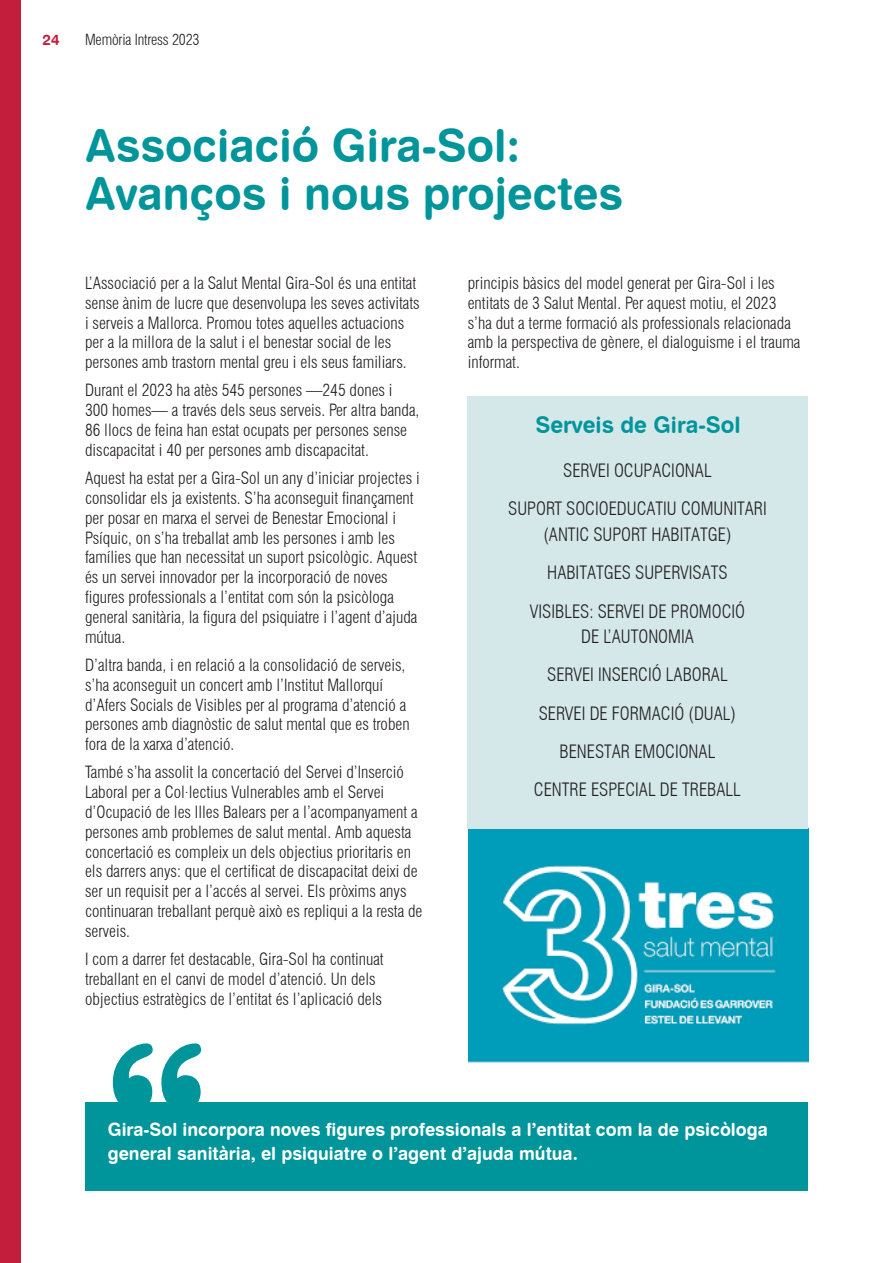
<style>
.page{position:relative;width:893px;height:1263px;background:#fff}
.page>*{position:absolute;margin:0;border:0;box-sizing:border-box;transform-origin:0 0}
.t1{font:225px "Swiss 721 BT Bold Rounded";color:#00959a}
.t2{font:45px "Swiss 721 BT Bold Rounded";color:#00959a}
.t3{font:22.5px "Swiss 721 BT Bold Rounded";color:#00959a}
.t4{font:300 condensed 18px/25.5px "Swiss 721 BT";color:#231f20;text-align:center}
.t5{font:18px/24px "Swiss 721 BT Bold Rounded";color:#fff}
.t6{font:300 condensed 16.5px/19.8px "Swiss 721 BT";color:#231f20}
.t7{font:300 condensed 15px "Swiss 721 BT";letter-spacing:-.01em;color:#231f20}
.t8{font:15px "Swiss 721 BT Bold Rounded";color:#c31f3d}
</style>
<div class="page">
<div style="left:0;top:0;width:21px;height:1263px;background:#c31f3d"></div>
<img style="left:468px;top:829px;width:340px;height:233px">
<div style="left:85px;top:1102px;width:723px;height:88px;background:#00959a"></div>
<div style="left:468px;top:396px;width:340px;height:433px;background:#d4e8ea"></div>
<p class="t8" style="left:43px;top:31px;width:19px">24</p>
<p class="t7" style="left:85px;top:31px;width:116px">Memòria Intress 2023</p>
<p class="t2" style="left:85px;top:117px;width:437px">Associació Gira-Sol:</p>
<p class="t2" style="left:85px;top:165px;width:540px">Avanços i nous projectes</p>
<p class="t6" style="left:85px;top:273px;width:336px">L’Associació per a la Salut Mental Gira-Sol és una entitat sense ànim de lucre que desenvolupa les seves activitats i serveis a Mallorca. Promou totes aquelles actuacions per a la millora de la salut i el benestar social de les persones amb trastorn mental greu i els seus familiars.</p>
<p class="t6" style="left:85px;top:381px;width:336px">Durant el 2023 ha atès 545 persones —245 dones i 300 homes— a través dels seus serveis. Per altra banda, 86 llocs de feina han estat ocupats per persones sense discapacitat i 40 per persones amb discapacitat.</p>
<p class="t6" style="left:85px;top:468px;width:336px">Aquest ha estat per a Gira-Sol un any d’iniciar projectes i consolidar els ja existents. S’ha aconseguit finançament per posar en marxa el servei de Benestar Emocional i Psíquic, on s’ha treballat amb les persones i amb les famílies que han necessitat un suport psicològic. Aquest és un servei innovador per la incorporació de noves figures professionals a l’entitat com són la psicòloga general sanitària, la figura del psiquiatre i l’agent d’ajuda mútua.</p>
<p class="t6" style="left:85px;top:655px;width:326px">D’altra banda, i en relació a la consolidació de serveis, s’ha aconseguit un concert amb l’Institut Mallorquí d’Afers Socials de Visibles per al programa d’atenció a persones amb diagnòstic de salut mental que es troben fora de la xarxa d’atenció.</p>
<p class="t6" style="left:85px;top:762px;width:339px">També s’ha assolit la concertació del Servei d’Inserció Laboral per a Col·lectius Vulnerables amb el Servei d’Ocupació de les Illes Balears per a l’acompanyament a persones amb problemes de salut mental. Amb aquesta concertació es compleix un dels objectius prioritaris en els darrers anys: que el certificat de discapacitat deixi de ser un requisit per a l’accés al servei. Els pròxims anys continuaran treballant perquè això es repliqui a la resta de serveis.</p>
<p class="t6" style="left:85px;top:949px;width:300px">I com a darrer fet destacable, Gira-Sol ha continuat treballant en el canvi de model d’atenció. Un dels objectius estratègics de l’entitat és l’aplicació dels</p>
<p class="t6" style="left:468px;top:273px;width:334px">principis bàsics del model generat per Gira-Sol i les entitats de 3 Salut Mental. Per aquest motiu, el 2023 s’ha dut a terme formació als professionals relacionada amb la perspectiva de gènere, el dialoguisme i el trauma informat.</p>
<p class="t3" style="left:535px;top:411px;width:207px">Serveis de Gira-Sol</p>
<p class="t4" style="left:563px;top:458px;width:150px">SERVEI OCUPACIONAL</p>
<p class="t4" style="left:508px;top:496px;width:260px">SUPORT SOCIOEDUCATIU COMUNITARI (ANTIC SUPORT HABITATGE)</p>
<p class="t4" style="left:547px;top:560px;width:182px">HABITATGES SUPERVISATS</p>
<p class="t4" style="left:530px;top:598px;width:217px">VISIBLES: SERVEI DE PROMOCIÓ<br>DE L’AUTONOMIA</p>
<p class="t4" style="left:547px;top:662px;width:182px">SERVEI INSERCIÓ LABORAL</p>
<p class="t4" style="left:539px;top:700px;width:199px">SERVEI DE FORMACIÓ (DUAL)</p>
<p class="t4" style="left:560px;top:738px;width:157px">BENESTAR EMOCIONAL</p>
<p class="t4" style="left:534px;top:777px;width:208px">CENTRE ESPECIAL DE TREBALL</p>
<p class="t1" style="left:108px;top:986px;width:101px">“</p>
<p class="t5" style="left:108px;top:1117px;width:662px">Gira-Sol incorpora noves figures professionals a l’entitat com la de psicòloga general sanitària, el psiquiatre o l’agent d’ajuda mútua.</p>
</div>
